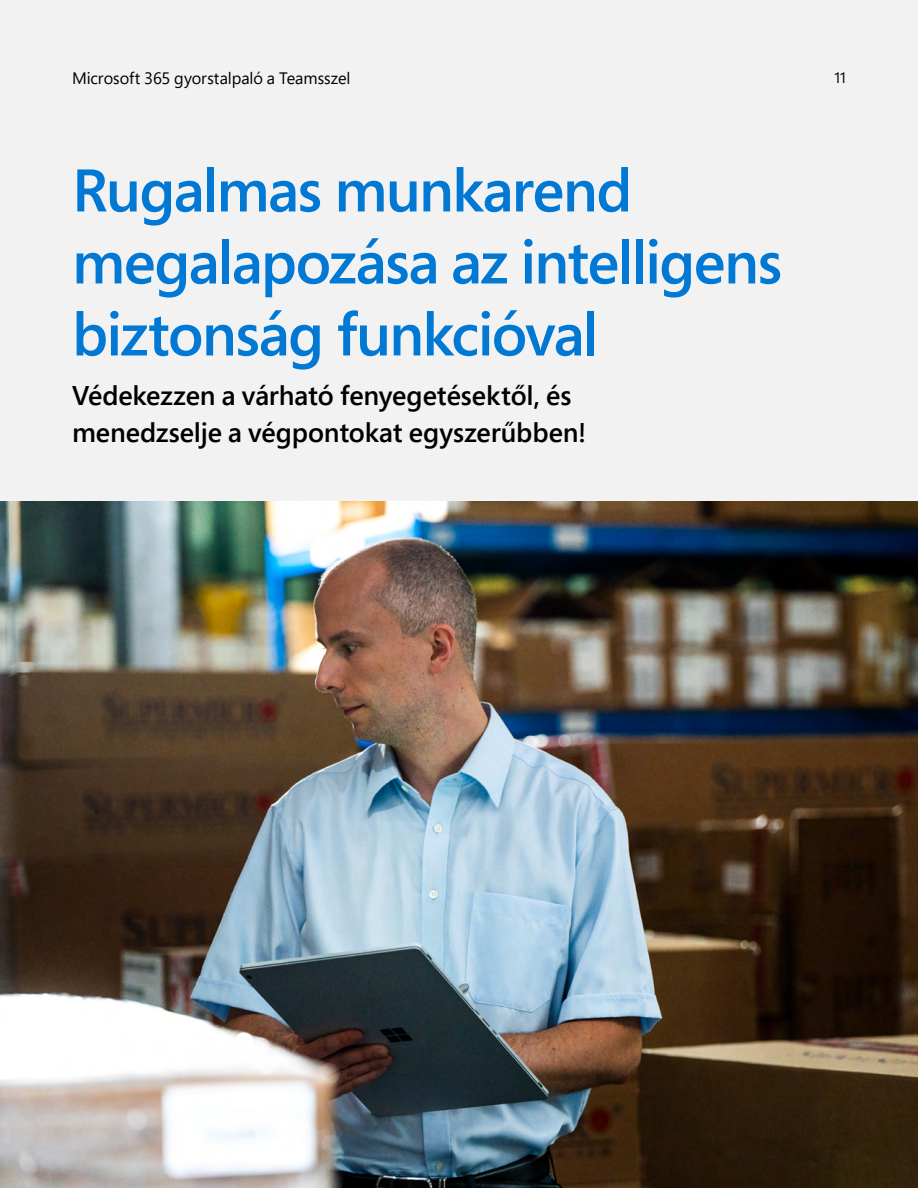
<style>
.page{position:relative;width:918px;height:1188px;background:#f2f2f2}
.page>*{position:absolute;margin:0;border:0;box-sizing:border-box;transform-origin:0 0}
.Cover_Title_40_50{font:600 60px/72px "Segoe Pro";letter-spacing:-.025em;color:#0078d4}
.Subheadline_18_25{font:600 27px/37.5px "Segoe Pro";letter-spacing:-.005em;color:#000}
.t1{font:16.5px "Segoe Pro";color:#000}
.t2{font:15px "Segoe Pro";color:#000}
</style>
<div class="page">
<img style="left:1px;top:501px;width:917px;height:687px">
<p class="t1" style="left:72px;top:67px;width:280px">Microsoft 365 gyorstalpaló a Teamsszel</p>
<p class="t2" style="left:835px;top:68px;width:13px">11</p>
<p class="Cover_Title_40_50" style="left:72px;top:153px;width:712px">Rugalmas munkarend megalapozása az intelligens biztonság funkcióval</p>
<p class="Subheadline_18_25" style="left:72px;top:376px;width:516px">Védekezzen a várható fenyegetésektől, és menedzselje a végpontokat egyszerűbben!</p>
</div>
